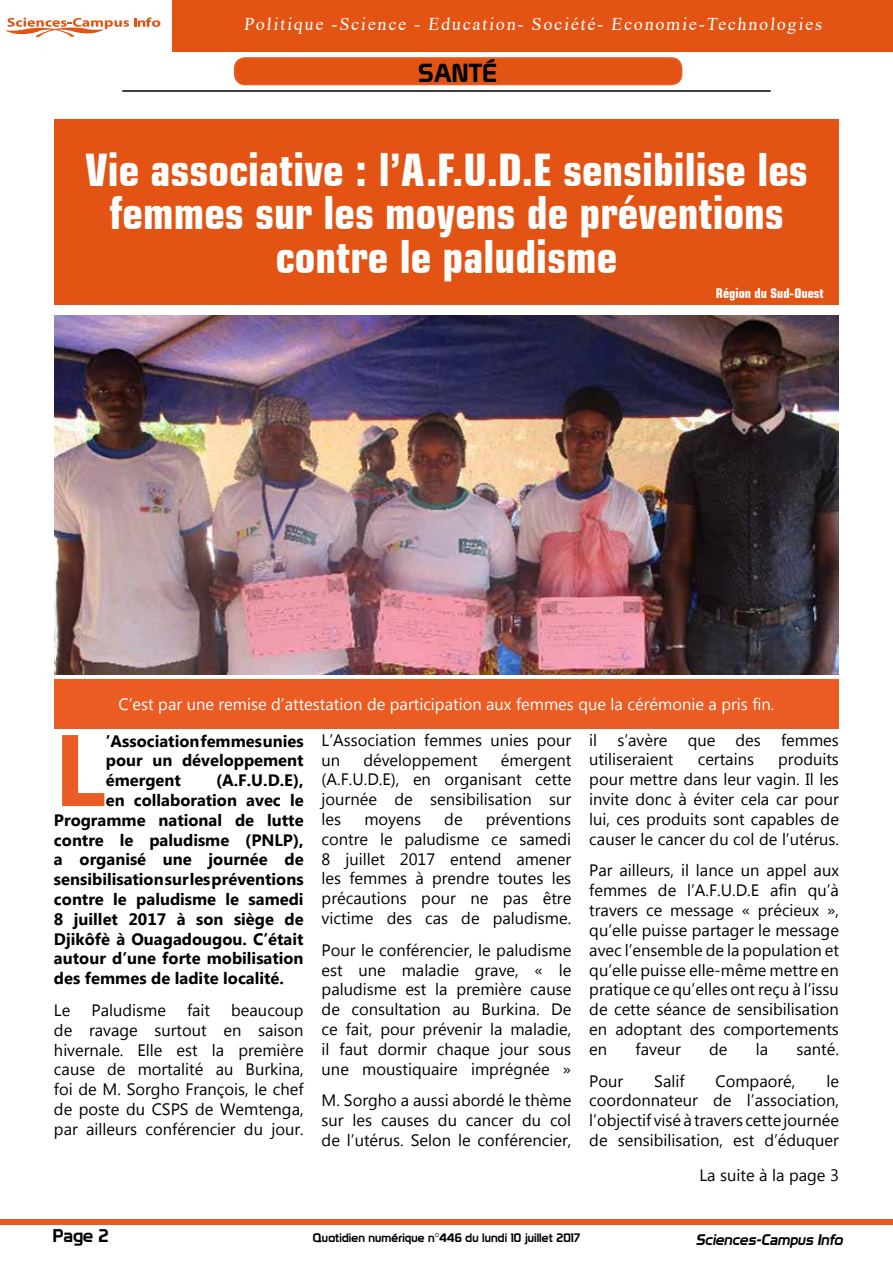
<style>
.page{position:relative;width:893px;height:1263px;background:#fff}
.page>*{position:absolute;margin:0;border:0;box-sizing:border-box;transform-origin:0 0}
.t1{font:700 101.4px "Myanmar Text";color:#ea5c24}
.t2{font:700 condensed 45px/43.5px "Square 721 BT";color:#fff;text-align:center}
.t3{font:25.5px "Prototype";color:#000}
.t4{font:18px "Times New Roman";color:#fff}
.t5{font:18px "Prototype";color:#000}
.t6{font:16.5px/19.8px "Myanmar Text";color:#000;text-align:justify}
.t7{font:700 16.5px/19.8px "Myanmar Text";color:#000;text-align:justify}
.t8{font:16.5px "Myanmar Text";color:#fff}
.t9{font:italic 15px "Prototype";color:#000}
.t10{font:700 condensed 13.5px "Square 721 BT";color:#fff}
.t11{font:12px "Prototype";letter-spacing:.01em;color:#000}
</style>
<div class="page">
<div style="left:1px;top:1219px;width:892px;height:6px;background:#ea5c24"></div>
<hr style="left:122px;top:90px;width:649px;height:2px;background:#000">
<div style="left:235px;top:58px;width:447px;height:27px;background:#e35414;border-radius:10px"></div>
<div style="left:234px;top:57px;width:448px;height:28px;border:2px solid #ea5c24;border-radius:10px"></div>
<svg style="left:5px;top:18px;width:155px;height:19px"></svg>
<div style="left:172px;top:0;width:721px;height:52px;background:#e35414"></div>
<div style="left:54px;top:119px;width:785px;height:186px;background:#e35414"></div>
<img style="left:54px;top:315px;width:785px;height:359px">
<div style="left:54px;top:679px;width:785px;height:50px;background:#ea5c24"></div>
<p class="t4" style="left:244px;top:11px;width:582px">Politique -Science - Education- Société- Economie-Technologies</p>
<h3 class="t3" style="left:418px;top:57px;width:80px">SANTÉ</h3>
<h2 class="t2" style="left:85px;top:147px;width:724px">Vie associative : l’A.F.U.D.E sensibilise les femmes sur les moyens de préventions contre le paludisme</h2>
<p class="t10" style="left:716px;top:285px;width:109px">Région du Sud-Ouest</p>
<p class="t8" style="left:119px;top:694px;width:657px">C’est par une remise d’attestation de participation aux femmes que la cérémonie a pris fin.</p>
<h1 class="t1" style="left:54px;top:712px;width:53px">L</h1>
<p class="t7" style="left:106px;top:731px;width:199px">’Association femmes unies pour un développement émergent</p>
<p class="t7" style="left:216px;top:771px;width:89px">(A.F.U.D.E),</p>
<p class="t7" style="left:106px;top:790px;width:199px">en collaboration avec le</p>
<p class="t7" style="left:54px;top:810px;width:251px">Programme national de lutte</p>
<p class="t7" style="left:54px;top:830px;width:251px">contre le paludisme (PNLP),</p>
<p class="t7" style="left:54px;top:850px;width:251px">a organisé une journée de</p>
<p class="t7" style="left:54px;top:870px;width:251px">sensibilisation sur les préventions</p>
<p class="t7" style="left:54px;top:889px;width:251px">contre le paludisme le samedi</p>
<p class="t7" style="left:54px;top:909px;width:251px">8 juillet 2017 à son siège de</p>
<p class="t7" style="left:54px;top:929px;width:251px">Djikôfè à Ouagadougou. C’était</p>
<p class="t7" style="left:54px;top:949px;width:251px">autour d’une forte mobilisation</p>
<p class="t7" style="left:54px;top:969px;width:231px">des femmes de ladite localité.</p>
<p class="t6" style="left:54px;top:1000px;width:18px">Le</p>
<p class="t6" style="left:91px;top:1000px;width:76px">Paludisme</p>
<p class="t6" style="left:187px;top:1000px;width:25px">fait</p>
<p class="t6" style="left:54px;top:1000px;width:251px;text-indent:177px">beaucoup de ravage surtout en saison hivernale. Elle est la première cause de mortalité au Burkina, foi de M. Sorgho François, le chef de poste du CSPS de Wemtenga, par ailleurs conférencier du jour.</p>
<p class="t6" style="left:322px;top:730px;width:251px">L’Association femmes unies pour un</p>
<p class="t6" style="left:322px;top:750px;width:251px;text-indent:179px">émergent (A.F.U.D.E), en organisant cette journée de sensibilisation sur les</p>
<p class="t6" style="left:363px;top:750px;width:116px">développement</p>
<p class="t6" style="left:322px;top:809px;width:251px;text-indent:164px">préventions contre le paludisme ce samedi 8 juillet 2017 entend amener les femmes à prendre toutes les précautions pour ne pas être victime des cas de paludisme.</p>
<p class="t6" style="left:322px;top:940px;width:251px">Pour le conférencier, le paludisme est une maladie grave, « le paludisme est la première cause de consultation au Burkina. De ce fait, pour prévenir la maladie, il faut dormir chaque jour sous une moustiquaire imprégnée »</p>
<p class="t6" style="left:322px;top:1091px;width:251px">M. Sorgho a aussi abordé le thème sur les causes du cancer du col de l’utérus. Selon le conférencier,</p>
<p class="t6" style="left:364px;top:809px;width:58px">moyens</p>
<p class="t6" style="left:444px;top:809px;width:20px">de</p>
<p class="t6" style="left:589px;top:730px;width:251px">il s’avère que des femmes utiliseraient</p>
<p class="t6" style="left:589px;top:750px;width:251px;text-indent:189px">produits pour mettre dans leur vagin. Il les invite donc à éviter cela car pour lui, ces produits sont capables de causer le cancer du col de l’utérus.</p>
<p class="t6" style="left:589px;top:861px;width:251px">Par ailleurs, il lance un appel aux femmes de l’A.F.U.D.E afin qu’à travers ce message « précieux », qu’elle puisse partager le message avec l’ensemble de la population et qu’elle puisse elle-même mettre en pratique ce qu’elles ont reçu à l’issu de cette séance de sensibilisation en adoptant des comportements en</p>
<p class="t6" style="left:698px;top:750px;width:58px">certains</p>
<p class="t6" style="left:636px;top:1039px;width:47px">faveur</p>
<p class="t6" style="left:709px;top:1039px;width:20px">de</p>
<p class="t6" style="left:756px;top:1039px;width:14px">la</p>
<p class="t6" style="left:796px;top:1039px;width:44px">santé.</p>
<p class="t6" style="left:589px;top:1071px;width:35px">Pour</p>
<p class="t6" style="left:654px;top:1071px;width:32px">Salif</p>
<p class="t6" style="left:715px;top:1071px;width:81px">Compaoré,</p>
<p class="t6" style="left:589px;top:1071px;width:251px;text-indent:237px">le coordonnateur de l’association, l’objectif visé à travers cette journée de sensibilisation, est d’éduquer</p>
<p class="t6" style="left:699px;top:1165px;width:141px">La suite à la page 3</p>
<p class="t5" style="left:53px;top:1225px;width:57px">Page 2</p>
<p class="t11" style="left:313px;top:1230px;width:269px">Quotidien numérique n°446 du lundi 10 juillet 2017</p>
<p class="t9" style="left:696px;top:1231px;width:152px">Sciences-Campus Info</p>
</div>
